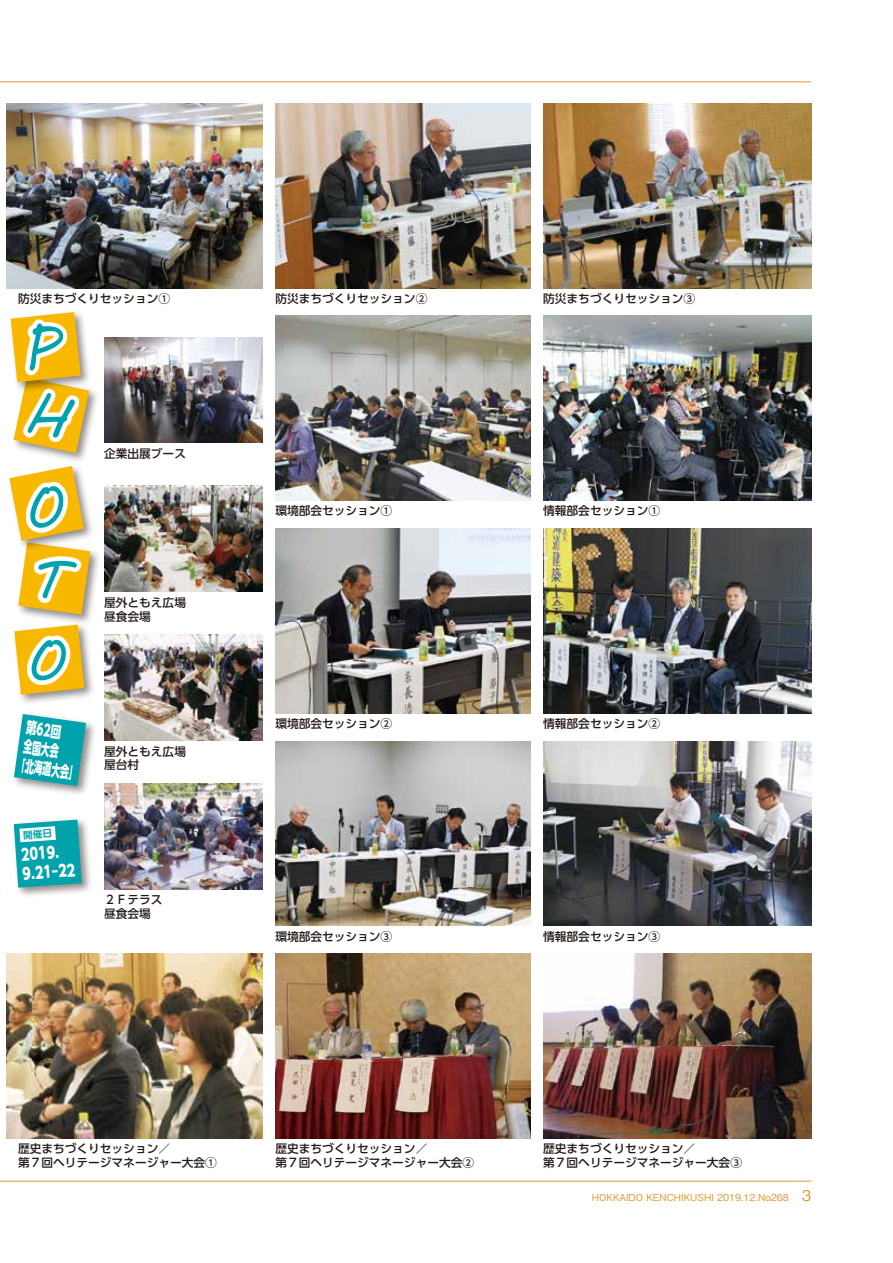
<style>
.page{position:relative;width:893px;height:1263px;background:#fff}
.page>*{position:absolute;margin:0;border:0;box-sizing:border-box;transform-origin:0 0}
.t1{font:800 15.9px/19.2px "UD Shin Go Pro";color:#fff;scale:.67 1}
.t2{font:800 15.9px/19.2px "UD Shin Go Pro";color:#fff;scale:.81 1}
.t3{font:500 11.7px/13.8px "UD Shin Go Pro";color:#221815}
.t4{font:500 9.6px "Gothic BBB Pro";color:#e2972d}
.s1{font-size:14.85px}
</style>
<div class="page">
<hr style="left:0;top:82px;width:811px;height:1px;background:#e2972d">
<hr style="left:0;top:1181px;width:811px;height:1px;background:#e2972d">
<img style="left:543px;top:103px;width:268px;height:185px">
<img style="left:6px;top:103px;width:257px;height:185px">
<img style="left:6px;top:954px;width:257px;height:184px">
<img style="left:543px;top:741px;width:268px;height:185px">
<img style="left:275px;top:954px;width:255px;height:184px">
<img style="left:543px;top:954px;width:268px;height:184px">
<img style="left:275px;top:741px;width:255px;height:185px">
<img style="left:275px;top:316px;width:255px;height:185px">
<img style="left:275px;top:528px;width:255px;height:185px">
<img style="left:275px;top:103px;width:255px;height:185px">
<img style="left:543px;top:316px;width:268px;height:185px">
<img style="left:543px;top:528px;width:268px;height:185px">
<img style="left:104px;top:337px;width:159px;height:106px">
<img style="left:104px;top:486px;width:159px;height:105px">
<img style="left:104px;top:635px;width:159px;height:105px">
<img style="left:104px;top:783px;width:159px;height:106px">
<div style="left:16px;top:540px;width:85px;height:85px;background:#221815;opacity:.5"></div>
<div style="left:11px;top:375px;width:89px;height:89px;background:#221815;opacity:.5"></div>
<div style="left:8px;top:310px;width:84px;height:83px;background:#fff"></div>
<div style="left:7px;top:463px;width:88px;height:88px;background:#fff"></div>
<div style="left:12px;top:622px;width:84px;height:84px;background:#221815;opacity:.5"></div>
<div style="left:12px;top:711px;width:85px;height:86px;background:#221815;opacity:.5"></div>
<svg style="left:14px;top:714px;width:72px;height:72px;background:#2eadb5"></svg>
<div style="left:11px;top:817px;width:82px;height:81px;background:#221815;opacity:.5"></div>
<svg style="left:11px;top:312px;width:78px;height:141px"></svg>
<svg style="left:9px;top:466px;width:81px;height:148px"></svg>
<svg style="left:14px;top:625px;width:70px;height:70px"></svg>
<svg style="left:14px;top:820px;width:68px;height:68px;background:#33b0b8"></svg>
<p class="t3" style="left:275px;top:291px;width:154px">防災まちづくりセッション②</p>
<p class="t3" style="left:6px;top:291px;width:165px">　防災まちづくりセッション①</p>
<p class="t3" style="left:543px;top:291px;width:154px">防災まちづくりセッション③</p>
<p class="t3" style="left:104px;top:446px;width:83px">企業出展ブース</p>
<p class="t3" style="left:104px;top:595px;width:83px">屋外ともえ広場昼食会場</p>
<h1 class="t1" style="left:23px;top:717px;width:94px;rotate:8deg">第62回<br>全国大会<br>「北海道大会」</h1>
<h1 class="t2" style="left:21px;top:844px;width:67px;rotate:-4deg">2019.<br>9.21-22</h1>
<p class="t3" style="left:104px;top:744px;width:83px">屋外ともえ広場屋台村</p>
<p class="t3" style="left:104px;top:893px;width:60px">２Ｆテラス昼食会場</p>
<p class="t3" style="left:275px;top:504px;width:118px">環境部会セッション①</p>
<p class="t3" style="left:275px;top:716px;width:118px">環境部会セッション②</p>
<p class="t3" style="left:275px;top:929px;width:118px">環境部会セッション③</p>
<p class="t3" style="left:543px;top:504px;width:118px">情報部会セッション①</p>
<p class="t3" style="left:543px;top:716px;width:118px">情報部会セッション②</p>
<p class="t3" style="left:543px;top:929px;width:118px">情報部会セッション③</p>
<p class="t3" style="left:6px;top:1141px;width:212px">　歴史まちづくりセッション／<br>　第７回ヘリテージマネージャー大会①</p>
<p class="t3" style="left:275px;top:1141px;width:200px">歴史まちづくりセッション／<br>第７回ヘリテージマネージャー大会②</p>
<p class="t3" style="left:543px;top:1141px;width:200px">歴史まちづくりセッション／<br>第７回ヘリテージマネージャー大会③</p>
<p class="t4" style="left:592px;top:1190px;width:221px">HOKKAIDO KENCHIKUSHI 2019.12.No268 <span class="s1">3</span></p>
</div>
